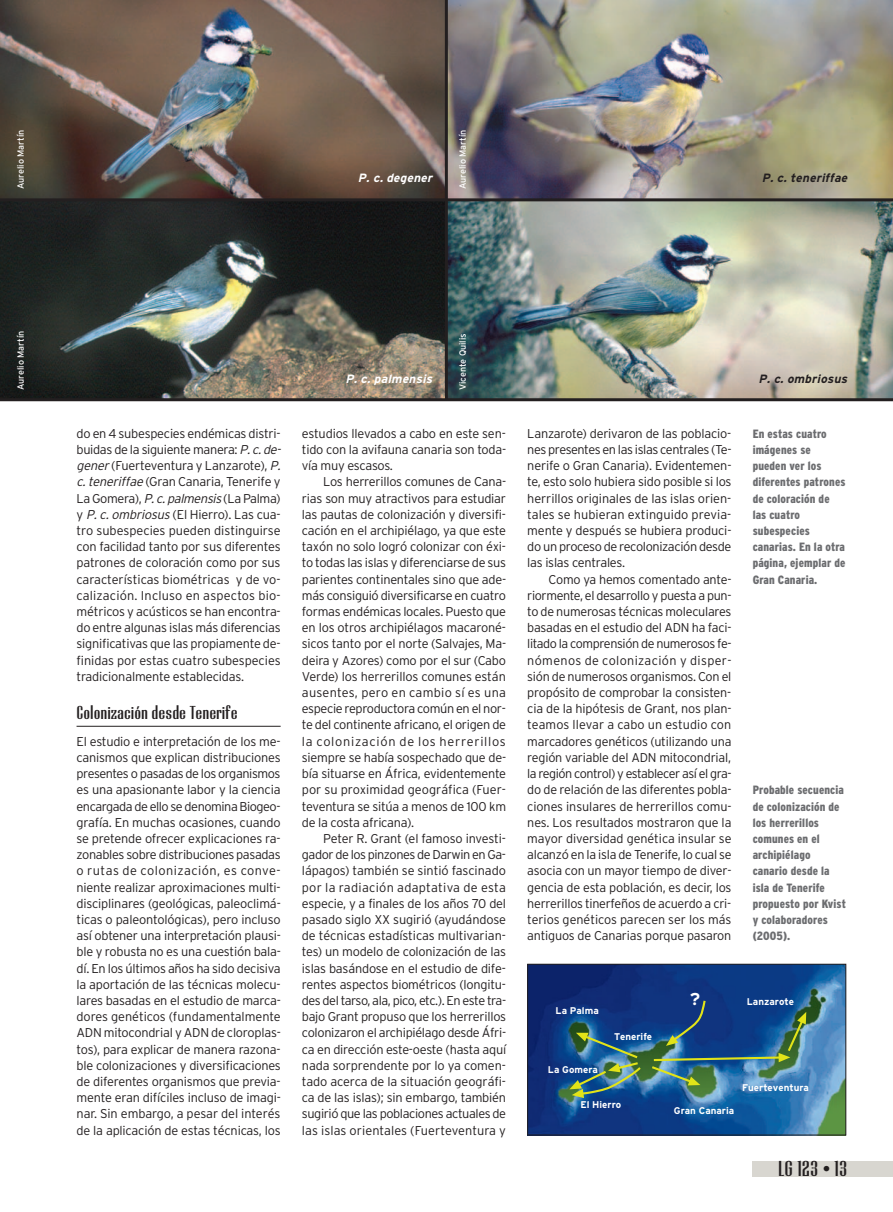
<style>
.page{position:relative;width:893px;height:1212px;background:#fff}
.page>*{position:absolute;margin:0;border:0;box-sizing:border-box;transform-origin:0 0}
.t1{font:22.5px "Cg Radiant Bd Ex Cd";color:#231f20}
.t2{font:19.5px "Cg Radiant Bd Ex Cd";color:#231f20}
.t3{font:700 17.1px "Interstate";color:#fff}
.t4{font:300 12.75px/16.2px "Interstate";letter-spacing:-.02em;color:#231f20;text-align:justify}
.t5{font:900 condensed 12px/16.2px "Interstate";letter-spacing:.01em;color:#6c6d70}
.t6{font:italic 700 12px "Interstate";color:#231f20}
.t7{font:italic 700 12px "Interstate";color:#fff}
.t8{font:700 9.75px "Interstate";color:#fff}
.t9{font:9px "Interstate";color:#fff}
.s1{font-style:italic}
.s2{font-size:15px}
</style>
<div class="page">
<div style="left:753px;top:1161px;width:140px;height:15px;background:#d8d6d0"></div>
<hr style="left:77px;top:726px;width:204px;height:1px;background:#231f20">
<img style="left:0;top:201px;width:445px;height:197px">
<img style="left:0;top:0;width:445px;height:198px">
<img style="left:448px;top:201px;width:445px;height:197px">
<img style="left:448px;top:0;width:445px;height:198px">
<hr style="left:0;top:198px;width:893px;height:3px;background:#231f20">
<hr style="left:445px;top:0;width:3px;height:400px;background:#231f20">
<img style="left:529px;top:966px;width:315px;height:167px">
<img style="left:569px;top:1033px;width:74px;height:65px">
<svg style="left:649px;top:998px;width:157px;height:87px;background:#2f6084"></svg>
<div style="left:527px;top:964px;width:319px;height:171px;border:1px solid #231f20"></div>
<hr style="left:0;top:398px;width:893px;height:3px;background:#231f20">
<p class="t9" style="left:16px;top:189px;width:61px;rotate:-90deg">Aurelio Martín</p>
<p class="t9" style="left:458px;top:189px;width:61px;rotate:-90deg">Aurelio Martín</p>
<p class="t7" style="left:358px;top:171px;width:78px">P. c. degener</p>
<p class="t6" style="left:762px;top:171px;width:89px">P. c. teneriffae</p>
<p class="t9" style="left:16px;top:390px;width:61px;rotate:-90deg">Aurelio Martín</p>
<p class="t9" style="left:458px;top:390px;width:58px;rotate:-90deg">Vicente Quilis</p>
<p class="t7" style="left:346px;top:372px;width:90px">P. c. palmensis</p>
<p class="t4" style="left:77px;top:425px;width:208px;text-align:left">do en 4 subespecies endémicas distri&shy;buidas de la siguiente manera: <span class="s1">P.c.de&shy;gener</span>(Fuerteventura y Lanzarote), <span class="s1">P. c.teneriffae</span>(Gran Canaria, Tenerife y La Gomera), <span class="s1">P.c.palmensis</span>(La Palma) y <span class="s1">P.c.ombriosus</span>(El Hierro). Las cua&shy;tro subespecies pueden distinguirse con facilidad tanto por sus diferentes patrones de coloración como por sus características biométricas y de vo&shy;calización. Incluso en aspectos bio&shy;métricos y acústicos se han encontra&shy;do entre algunas islas más diferencias significativas que las propiamente de&shy;finidas por estas cuatro subespecies tradicionalmente establecidas.</p>
<h2 class="t2" style="left:77px;top:702px;width:163px">Colonización desde Tenerife</h2>
<p class="t4" style="left:77px;top:733px;width:206px">El estudio e interpretación de los me&shy;canismos que explican distribuciones presentes o pasadas de los organismos es una apasionante labor y la ciencia encargada de ello se denomina Biogeo&shy;grafía. En muchas ocasiones, cuando se pretende ofrecer explicaciones ra&shy;zonables sobre distribuciones pasadas o rutas de colonización, es conve&shy;niente realizar aproximaciones multi&shy;disciplinares (geológicas, paleoclimá&shy;ticas o paleontológicas), pero incluso así obtener una interpretación plausi&shy;ble y robusta no es una cuestión bala&shy;dí. En los últimos años ha sido decisiva la aportación de las técnicas molecu&shy;lares basadas en el estudio de marca&shy;dores genéticos (fundamentalmente ADN mitocondrial y ADN de cloroplas&shy;tos), para explicar de manera razona&shy;ble colonizaciones y diversificaciones de diferentes organismos que previa&shy;mente eran difíciles incluso de imagi&shy;nar. Sin embargo, a pesar del interés de la aplicación de estas técnicas, los</p>
<p class="t4" style="left:302px;top:425px;width:206px">estudios llevados a cabo en este sen&shy;tido con la avifauna canaria son toda&shy;vía muy escasos.</p>
<p class="t4" style="left:302px;top:474px;width:206px;text-indent:21px">Los herrerillos comunes de Cana&shy;rias son muy atractivos para estudiar las pautas de colonización y diversifi&shy;cación en el archipiélago, ya que este taxón no solo logró colonizar con éxi&shy;to todas las islas y diferenciarse de sus parientes continentales sino que ade&shy;más consiguió diversificarse en cuatro formas endémicas locales. Puesto que en los otros archipiélagos macaroné&shy;sicos tanto por el norte (Salvajes, Ma&shy;deira y Azores) como por el sur (Cabo Verde) los herrerillos comunes están ausentes, pero en cambio sí es una especie reproductora común en el nor&shy;te del continente africano, el origen de la colonización de los herrerillos siempre se había sospechado que de&shy;bía situarse en África, evidentemente por su proximidad geográfica (Fuer&shy;teventura se sitúa a menos de 100 km de la costa africana).</p>
<p class="t4" style="left:302px;top:830px;width:206px;text-indent:21px">Peter R. Grant (el famoso investi&shy;gador de los pinzones de Darwin en Ga&shy;lápagos) también se sintió fascinado por la radiación adaptativa de esta especie, y a finales de los años 70 del pasado siglo XX sugirió (ayudándose de técnicas estadísticas multivarian&shy;tes) un modelo de colonización de las islas basándose en el estudio de dife&shy;rentes aspectos biométricos (longitu&shy;des del tarso, ala, pico, etc.). En este tra&shy;bajo Grant propuso que los herrerillos colonizaron el archipiélago desde Áfri&shy;ca en dirección este-oeste (hasta aquí nada sorprendente por lo ya comen&shy;tado acerca de la situación geográfi&shy;ca de las islas); sin embargo, también sugirió que las poblaciones actuales de las islas orientales (Fuerteventura y</p>
<p class="t4" style="left:527px;top:425px;width:206px">Lanzarote) derivaron de las poblacio&shy;nes presentes en las islas centrales (Te&shy;nerife o Gran Canaria). Evidentemen&shy;te, esto solo hubiera sido posible si los herrillos originales de las islas orien&shy;tales se hubieran extinguido previa&shy;mente y después se hubiera produci&shy;do un proceso de recolonización desde las islas centrales.</p>
<p class="t4" style="left:527px;top:571px;width:206px;text-indent:21px">Como ya hemos comentado ante&shy;riormente, el desarrollo y puesta a pun&shy;to de numerosas técnicas moleculares basadas en el estudio del ADN ha faci&shy;litado la comprensión de numerosos fe&shy;nómenos de colonización y disper&shy;sión de numerosos organismos. Con el propósito de comprobar la consisten&shy;cia de la hipótesis de Grant, nos plan&shy;teamos llevar a cabo un estudio con marcadores genéticos (utilizando una región variable del ADN mitocondrial, la región control) y establecer así el gra&shy;do de relación de las diferentes pobla&shy;ciones insulares de herrerillos comu&shy;nes. Los resultados mostraron que la mayor diversidad genética insular se alcanzó en la isla de Tenerife, lo cual se asocia con un mayor tiempo de diver&shy;gencia de esta población, es decir, los herrerillos tinerfeños de acuerdo a cri&shy;terios genéticos parecen ser los más antiguos de Canarias porque pasaron</p>
<p class="t6" style="left:759px;top:372px;width:92px">P. c. ombriosus</p>
<p class="t5" style="left:753px;top:426px;width:94px">En estas cuatro imágenes se pueden ver los diferentes patrones de coloración de las cuatro subespecies canarias. En la otra página, ejemplar de<br>Gran Canaria.</p>
<p class="t5" style="left:753px;top:782px;width:95px">Probable secuencia de colonización de los herrerillos comunes en el archipiélago canario desde la isla de Tenerife propuesto por Kvist y colaboradores (2005).</p>
<p class="t8" style="left:556px;top:1004px;width:45px">La Palma</p>
<p class="t8" style="left:614px;top:1031px;width:40px">Tenerife</p>
<p class="t8" style="left:548px;top:1063px;width:51px">La Gomera</p>
<p class="t8" style="left:580px;top:1099px;width:42px">El Hierro</p>
<h3 class="t3" style="left:690px;top:989px;width:12px">?</h3>
<p class="t8" style="left:747px;top:996px;width:49px">Lanzarote</p>
<p class="t8" style="left:674px;top:1104px;width:62px">Gran Canaria</p>
<p class="t8" style="left:742px;top:1082px;width:68px">Fuerteventura</p>
<h1 class="t1" style="left:778px;top:1157px;width:71px">LG 123 <span class="s2">•</span> 13</h1>
</div>
